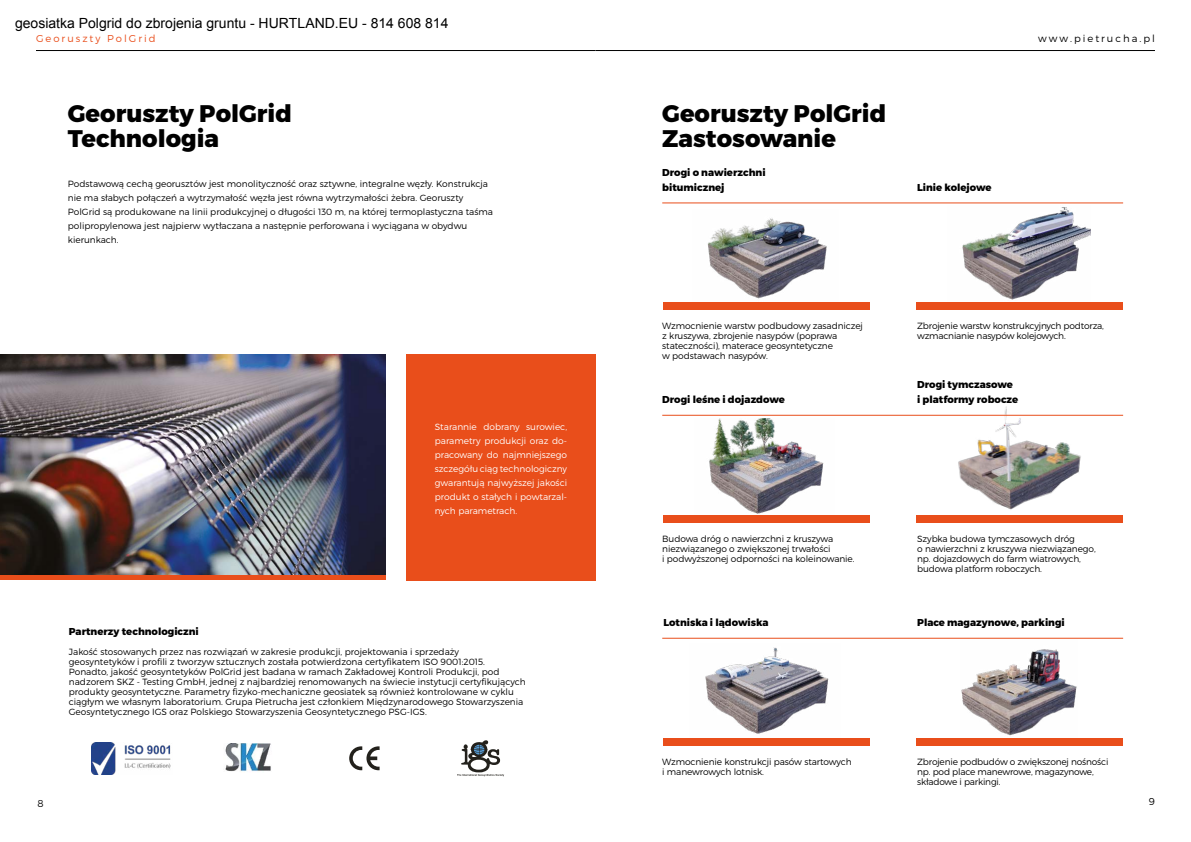
<style>
.page{position:relative;width:1191px;height:842px;background:#fff}
.page>*{position:absolute;margin:0;border:0;box-sizing:border-box;transform-origin:0 0}
.t1{font:800 24px/24px "Montserrat";color:#000}
.t2{font:800 10px/15px "Montserrat";color:#000}
.t3{font:300 10px "Montserrat";letter-spacing:.2em;color:#000}
.t4{font:300 10px "Montserrat";letter-spacing:.2em;color:#e94e1b}
.t5{font:300 9px/10px "Montserrat";color:#000}
.t6{font:300 9px/14px "Montserrat";color:#fff;text-align:justify}
.t7{font:300 9px/10px "Montserrat";letter-spacing:-.02em;color:#000}
</style>
<div class="page">
<hr style="left:36px;top:50px;width:559px;height:1px;background:#000">
<hr style="left:595px;top:50px;width:560px;height:1px;background:#000">
<img style="left:709px;top:419px;width:115px;height:95px">
<img style="left:705px;top:647px;width:124px;height:87px">
<img style="left:961px;top:649px;width:116px;height:87px">
<img style="left:0;top:354px;width:385px;height:221px">
<div style="left:406px;top:354px;width:189px;height:226px;background:#e94e1b"></div>
<div style="left:0;top:575px;width:385px;height:5px;background:#e94e1b"></div>
<img style="left:693px;top:218px;width:145px;height:85px">
<img style="left:947px;top:207px;width:143px;height:96px">
<hr style="left:662px;top:202px;width:461px;height:1px;background:#e94e1b">
<hr style="left:662px;top:638px;width:461px;height:1px;background:#e94e1b">
<div style="left:663px;top:303px;width:206px;height:7px;background:#e94e1b"></div>
<div style="left:663px;top:515px;width:206px;height:7px;background:#e94e1b"></div>
<div style="left:663px;top:738px;width:206px;height:7px;background:#e94e1b"></div>
<div style="left:916px;top:303px;width:207px;height:7px;background:#e94e1b"></div>
<div style="left:916px;top:738px;width:207px;height:7px;background:#e94e1b"></div>
<img style="left:948px;top:406px;width:141px;height:104px">
<hr style="left:662px;top:415px;width:461px;height:1px;background:#e94e1b">
<div style="left:916px;top:515px;width:207px;height:7px;background:#e94e1b"></div>
<img style="left:225px;top:744px;width:46px;height:28px">
<svg style="left:349px;top:746px;width:30px;height:24px"></svg>
<svg style="left:457px;top:740px;width:47px;height:36px"></svg>
<img style="left:91px;top:742px;width:80px;height:32px">
<p class="t4" style="left:36px;top:33px;width:121px">Georuszty PolGrid</p>
<p class="t3" style="left:1038px;top:33px;width:118px">www.pietrucha.pl</p>
<h1 class="t1" style="left:68px;top:103px;width:225px">Georuszty PolGrid<br>Technologia</h1>
<h1 class="t1" style="left:662px;top:103px;width:225px">Georuszty PolGrid<br>Zastosowanie</h1>
<p class="t5" style="left:68px;top:177px;width:427px;line-height:14px">Podstawową cechą georusztów jest monolityczność oraz sztywne, integralne węzły. Konstrukcja nie ma słabych połączeń a wytrzymałość węzła jest równa wytrzymałości żebra. Georuszty PolGrid są produkowane na linii produkcyjnej o długości 130 m, na której termoplastyczna taśma polipropylenowa jest najpierw wytłaczana a następnie perforowana i wyciągana w obydwu kierunkach.</p>
<p class="t6" style="left:435px;top:419px;width:134px">Starannie dobrany surowiec, parametry produkcji oraz do&shy;pracowany do najmniejszego szczegółu ciąg technologiczny gwarantują najwyższej jakości produkt o stałych i powtarzal&shy;nych parametrach.</p>
<p class="t2" style="left:662px;top:165px;width:105px">Drogi o nawierzchni bitumicznej</p>
<p class="t5" style="left:662px;top:321px;width:202px">Wzmocnienie warstw podbudowy zasadniczej z kruszywa, zbrojenie nasypów (poprawa stateczności), materace geosyntetyczne<br>w podstawach nasypów.</p>
<p class="t2" style="left:662px;top:393px;width:124px">Drogi leśne i dojazdowe</p>
<p class="t5" style="left:662px;top:533px;width:194px">Budowa dróg o nawierzchni z kruszywa niezwiązanego o zwiększonej trwałości<br>i podwyższonej odporności na koleinowanie.</p>
<p class="t2" style="left:917px;top:180px;width:76px">Linie kolejowe</p>
<p class="t7" style="left:917px;top:321px;width:188px">Zbrojenie warstw konstrukcyjnych podtorza, wzmacnianie nasypów kolejowych.</p>
<p class="t2" style="left:917px;top:378px;width:103px">Drogi tymczasowe i platformy robocze</p>
<p class="t5" style="left:917px;top:533px;width:180px">Szybka budowa tymczasowych dróg<br>o nawierzchni z kruszywa niezwiązanego, np. dojazdowych do farm wiatrowych, budowa platform roboczych.</p>
<p class="t2" style="left:69px;top:624px;width:131px">Partnerzy technologiczni</p>
<p class="t5" style="left:69px;top:647px;width:458px">Jakość stosowanych przez nas rozwiązań w zakresie produkcji, projektowania i sprzedaży geosyntetyków i profili z tworzyw sztucznych została potwierdzona certyfikatem ISO 9001:2015.<br>Ponadto, jakość geosyntetyków PolGrid jest badana w ramach Zakładowej Kontroli Produkcji, pod nadzorem SKZ - Testing GmbH, jednej z najbardziej renomowanych na świecie instytucji certyfikujących produkty geosyntetyczne. Parametry fizyko-mechaniczne geosiatek są również kontrolowane w cyklu ciągłym we własnym laboratorium. Grupa Pietrucha jest członkiem Międzynarodowego Stowarzyszenia Geosyntetycznego IGS oraz Polskiego Stowarzyszenia Geosyntetycznego PSG-IGS.</p>
<p class="t2" style="left:663px;top:616px;width:107px">Lotniska i lądowiska</p>
<p class="t2" style="left:917px;top:616px;width:149px">Place magazynowe, parkingi</p>
<p class="t5" style="left:662px;top:756px;width:191px">Wzmocnienie konstrukcji pasów startowych i manewrowych lotnisk.</p>
<p class="t7" style="left:917px;top:756px;width:193px">Zbrojenie podbudów o zwiększonej nośności np. pod place manewrowe, magazynowe, składowe i parkingi.</p>
<p class="t3" style="left:38px;top:797px;width:8px">8</p>
<p class="t3" style="left:1149px;top:796px;width:8px">9</p>
</div>
